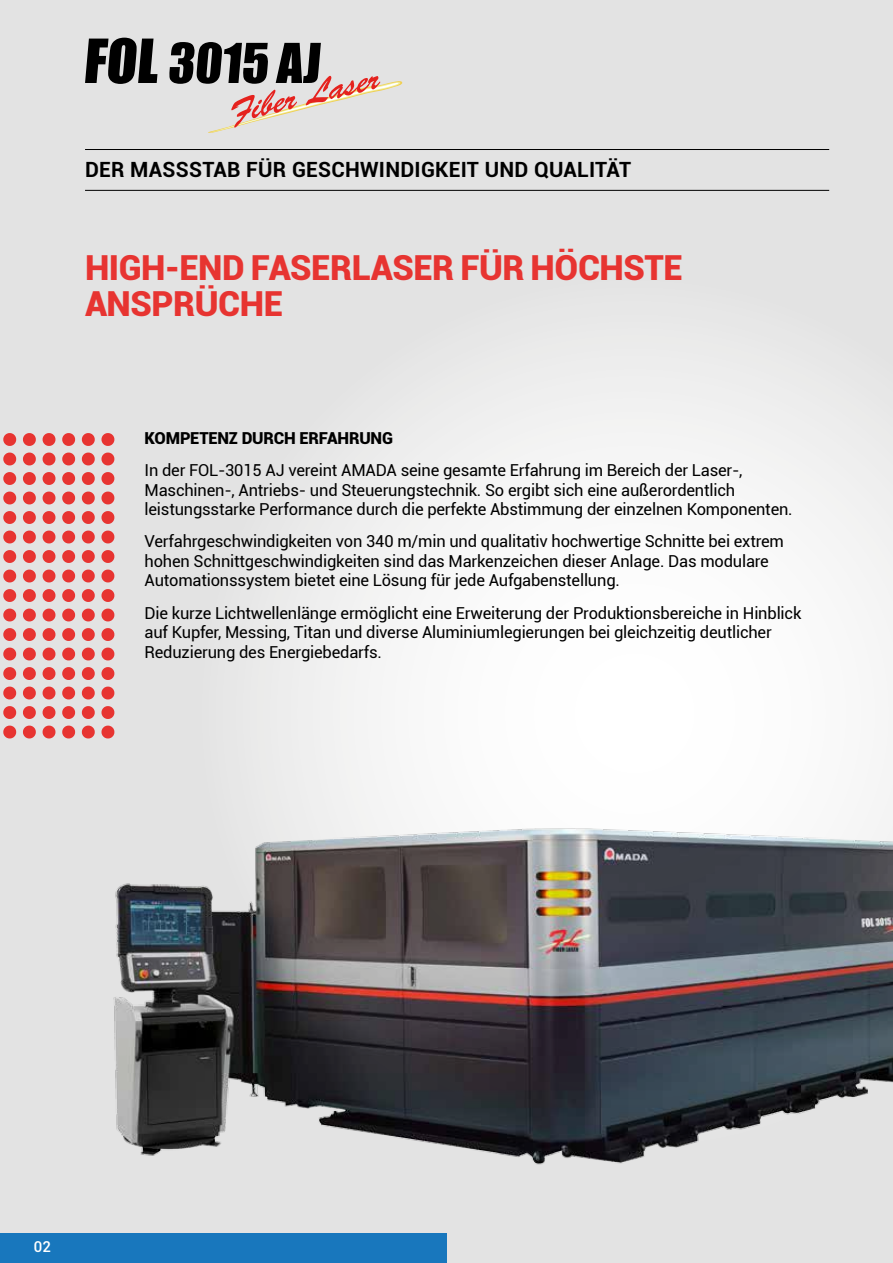
<style>
.page{position:relative;width:893px;height:1263px;background:#e3e3e3}
.page>*{position:absolute;margin:0;border:0;box-sizing:border-box;transform-origin:0 0}
.t1{font:900 34.5px/36px "Roboto";letter-spacing:-.01em;color:#e73431}
.t2{font:700 21px "Roboto";letter-spacing:.01em;color:#000}
.t3{font:16.5px/19.5px "Roboto";letter-spacing:-.01em;color:#000}
.t4{font:900 16.5px "Roboto";letter-spacing:-.01em;color:#000}
.t5{font:500 15px "Roboto";color:#fff}
</style>
<div class="page">
<svg style="left:291px;top:369px;width:602px;height:393px"></svg>
<img style="left:113px;top:762px;width:780px;height:477px">
<hr style="left:85px;top:149px;width:744px;height:1px;background:#000">
<hr style="left:85px;top:190px;width:744px;height:1px;background:#000">
<svg style="left:85px;top:38px;width:72px;height:46px"></svg>
<svg style="left:169px;top:42px;width:233px;height:91px"></svg>
<div style="left:0;top:1233px;width:446px;height:30px;background:#1877bd"></div>
<svg style="left:3px;top:726px;width:111px;height:12px"></svg>
<svg style="left:3px;top:706px;width:111px;height:13px"></svg>
<svg style="left:3px;top:687px;width:111px;height:12px"></svg>
<svg style="left:3px;top:667px;width:111px;height:13px"></svg>
<svg style="left:3px;top:648px;width:111px;height:12px"></svg>
<svg style="left:3px;top:628px;width:111px;height:13px"></svg>
<svg style="left:3px;top:609px;width:111px;height:12px"></svg>
<svg style="left:3px;top:589px;width:111px;height:13px"></svg>
<svg style="left:3px;top:570px;width:111px;height:12px"></svg>
<svg style="left:3px;top:550px;width:111px;height:13px"></svg>
<svg style="left:3px;top:531px;width:111px;height:12px"></svg>
<svg style="left:3px;top:511px;width:111px;height:13px"></svg>
<svg style="left:3px;top:492px;width:111px;height:12px"></svg>
<svg style="left:3px;top:472px;width:111px;height:13px"></svg>
<svg style="left:3px;top:453px;width:111px;height:12px"></svg>
<svg style="left:3px;top:433px;width:111px;height:13px"></svg>
<p class="t2" style="left:85px;top:155px;width:548px">DER MASSSTAB FÜR GESCHWINDIGKEIT UND QUALITÄT</p>
<h1 class="t1" style="left:85px;top:248px;width:599px">HIGH-END FASERLASER FÜR HÖCHSTE<br>ANSPRÜCHE</h1>
<p class="t4" style="left:145px;top:426px;width:250px">KOMPETENZ DURCH ERFAHRUNG</p>
<p class="t3" style="left:145px;top:460px;width:650px">In der FOL-3015 AJ vereint AMADA seine gesamte Erfahrung im Bereich der Laser-,<br>Maschinen-, Antriebs- und Steuerungstechnik. So ergibt sich eine außerordentlich leistungsstarke Performance durch die perfekte Abstimmung der einzelnen Komponenten.</p>
<p class="t3" style="left:145px;top:531px;width:641px">Verfahrgeschwindigkeiten von 340 m/min und qualitativ hochwertige Schnitte bei extrem hohen Schnittgeschwindigkeiten sind das Markenzeichen dieser Anlage. Das modulare<br>Automationssystem bietet eine Lösung für jede Aufgabenstellung.</p>
<p class="t3" style="left:145px;top:602px;width:658px">Die kurze Lichtwellenlänge ermöglicht eine Erweiterung der Produktionsbereiche in Hinblick auf Kupfer, Messing, Titan und diverse Aluminiumlegierungen bei gleichzeitig deutlicher<br>Reduzierung des Energiebedarfs.</p>
<p class="t5" style="left:34px;top:1236px;width:19px">02</p>
</div>
